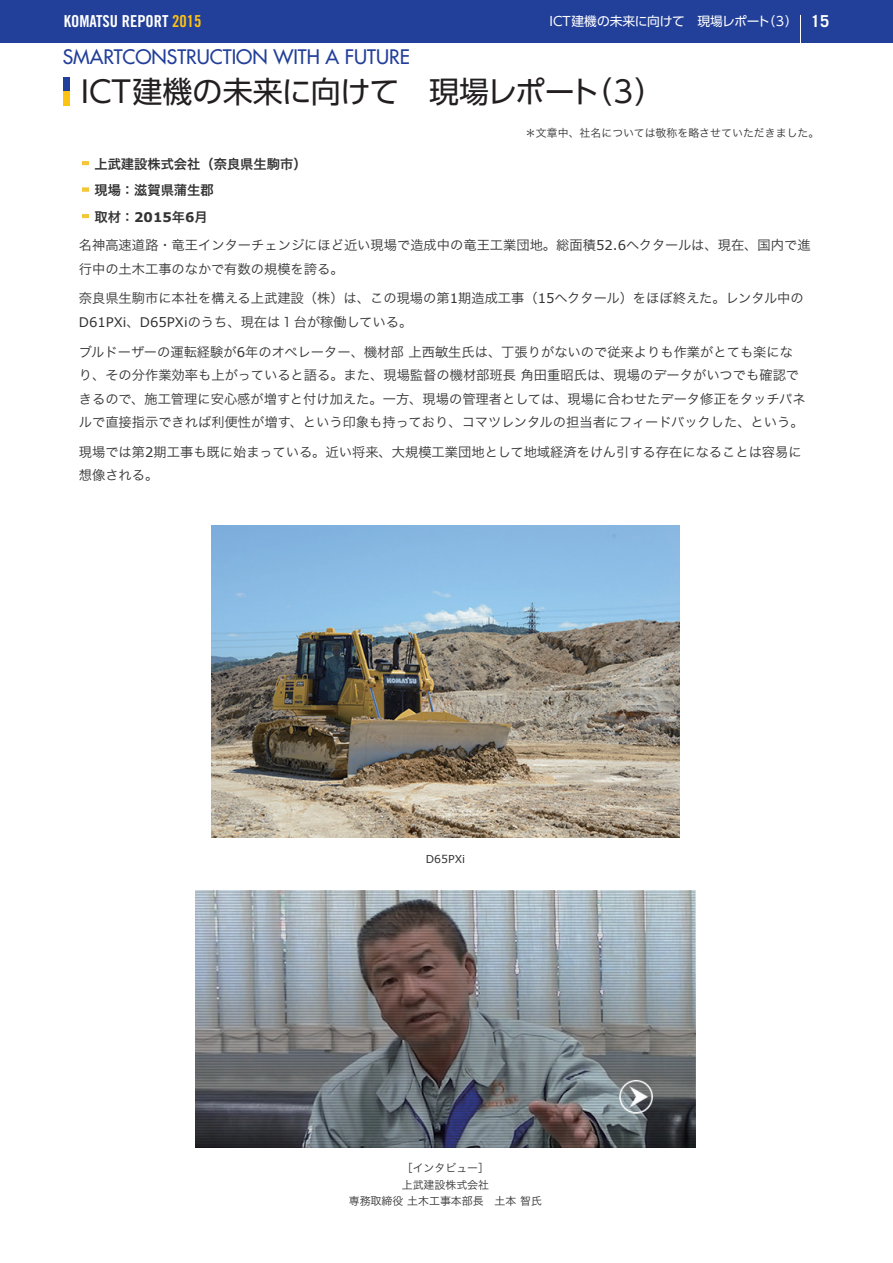
<style>
.page{position:relative;width:893px;height:1263px;background:#fff}
.page>*{position:absolute;margin:0;border:0;box-sizing:border-box;transform-origin:0 0}
.t1{font:30px "UD Shin Go Pr 6 N";letter-spacing:-.005em;color:#231f20}
.t2{font:26.55px "Hira Kaku Pro N W3";letter-spacing:.08em;color:#333}
.t3{font:19.5px "Futura";color:#223f99}
.t4{font:16.5px "Trade Gothic Bold Cond Twenty";color:#fff}
.t5{font:700 16.5px "Trade Gothic";color:#fff}
.t6{font:13.2px/23.4px "Hira Kaku Pro N W3";color:#333}
.t7{font:13.2px/26.5px "Hira Kaku Pro N W6";color:#333}
.t8{font:12.75px "UD Shin Go Pr 6 N";letter-spacing:-.005em;color:#fff}
.t9{font:10.95px/16.4px "Hira Kaku Pro N W3";color:#333;text-align:center}
.t10{font:10.95px "Verdana";color:#333}
.s1{color:#fec210}
.s2{font-family:"Verdana"}
.s3{font-size:21px}
.s4{font-family:"Verdana";font-size:21px}
.s5{font-family:"Verdana";font-weight:700}
</style>
<div class="page">
<div style="left:0;top:0;width:893px;height:43px;background:#223f99"></div>
<hr style="left:800px;top:15px;width:1px;height:30px;background:#fff">
<div style="left:64px;top:77px;width:6px;height:14px;background:#223f99"></div>
<div style="left:64px;top:91px;width:6px;height:15px;background:#fec210"></div>
<svg style="left:83px;top:161px;width:6px;height:5px"></svg>
<svg style="left:83px;top:187px;width:6px;height:5px"></svg>
<svg style="left:83px;top:214px;width:6px;height:5px"></svg>
<img style="left:211px;top:525px;width:468px;height:312px">
<img style="left:196px;top:890px;width:499px;height:258px">
<p class="t4" style="left:64px;top:11px;width:139px">KOMATSU REPORT <span class="s1">2015</span></p>
<p class="t5" style="left:811px;top:11px;width:20px">15</p>
<p class="t8" style="left:549px;top:11px;width:250px">ICT建機の未来に向けて　現場レポート（3）</p>
<h3 class="t3" style="left:63px;top:44px;width:349px">SMARTCONSTRUCTION WITH A FUTURE</h3>
<h1 class="t1" style="left:81px;top:67px;width:586px">ICT建機の未来に向けて　現場レポート（3）</h1>
<h2 class="t2" style="left:82px;top:80px;width:521px"><span class="s2">ICT</span>建機の未来に向けて <span class="s3">現場レポート（</span><span class="s4">3</span><span class="s3">）</span></h2>
<p class="t9" style="left:525px;top:124px;width:296px">＊文章中、社名については敬称を略させていただきました。</p>
<p class="t7" style="left:94px;top:150px;width:214px">上武建設株式会社（奈良県生駒市）現場：滋賀県蒲生郡<br>取材：<span class="s5">2015</span>年<span class="s5">6</span>月</p>
<p class="t6" style="left:79px;top:232px;width:733px">名神高速道路・竜王インターチェンジにほど近い現場で造成中の竜王工業団地。総面積<span class="s2">52.6</span>ヘクタールは、現在、国内で進行中の土木工事のなかで有数の規模を誇る。</p>
<p class="t6" style="left:79px;top:286px;width:726px">奈良県生駒市に本社を構える上武建設（株）は、この現場の第<span class="s2">1</span>期造成工事（<span class="s2">15</span>ヘクタール）をほぼ終えた。レンタル中の<br><span class="s2">D61PXi</span>、<span class="s2">D65PXi</span>のうち、現在は１台が稼働している。</p>
<p class="t6" style="left:79px;top:339px;width:728px">ブルドーザーの運転経験が<span class="s2">6</span>年のオペレーター、機材部上西敏生氏は、丁張りがないので従来よりも作業がとても楽になり、その分作業効率も上がっていると語る。また、現場監督の機材部班長角田重昭氏は、現場のデータがいつでも確認できるので、施工管理に安心感が増すと付け加えた。一方、現場の管理者としては、現場に合わせたデータ修正をタッチパネルで直接指示できれば利便性が増す、という印象も持っており、コマツレンタルの担当者にフィードバックした、という。</p>
<p class="t6" style="left:79px;top:439px;width:724px">現場では第<span class="s2">2</span>期工事も既に始まっている。近い将来、大規模工業団地として地域経済をけん引する存在になることは容易に想像される。</p>
<p class="t10" style="left:426px;top:852px;width:41px">D65PXi</p>
<p class="t9" style="left:349px;top:1159px;width:195px">［インタビュー］<br>上武建設株式会社<br>専務取締役土木工事本部長　土本智氏</p>
</div>
